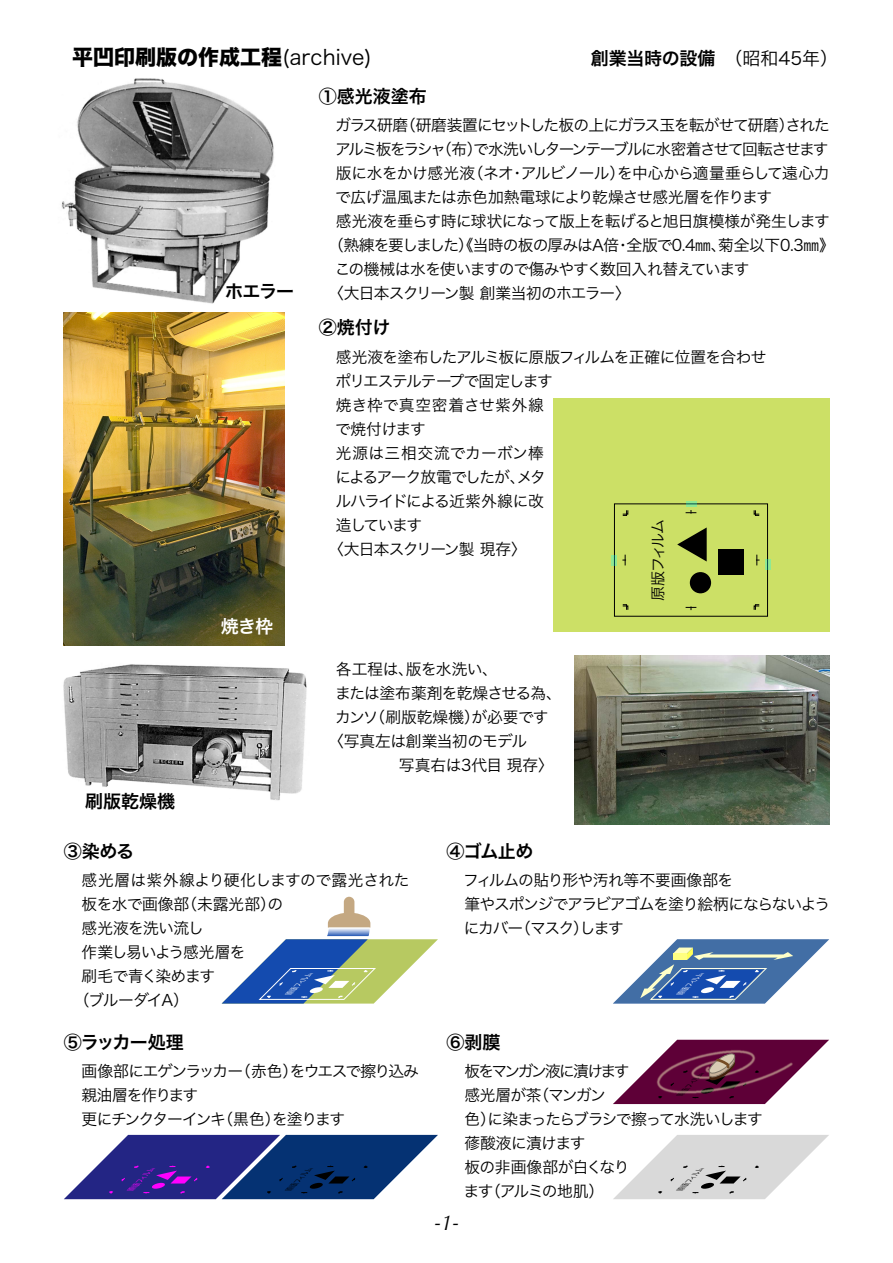
<style>
.page{position:relative;width:893px;height:1263px;background:#fff}
.page>*{position:absolute;margin:0;border:0;box-sizing:border-box;transform-origin:0 0}
.t1{font:21px "Hira Kaku Std W8";color:#000}
.t2{font:italic 21px "Optima";color:#000}
.t3{font:18px "Hira Kaku Pro W6";letter-spacing:-.01em;color:#000}
.t4{font:18px "Hira Kaku Pro W6";letter-spacing:-.045em;color:#000}
.t5{font:18px "Hira Kaku Pro W6";color:#fff}
.t6{font:15.75px "Hira Kaku Pro W3";letter-spacing:-.055em;color:#000}
.t7{font:15.75px/24px "Hira Kaku Pro W3";letter-spacing:-.09em;color:#000}
.t8{font:15.75px/24px "Hira Kaku Pro W3";letter-spacing:-.075em;color:#000}
.t9{font:15.75px/24px "Hira Kaku Pro W3";letter-spacing:-.085em;color:#000}
.t10{font:15.75px "Hira Kaku Pro W3";letter-spacing:-.03em;color:#000}
.t11{font:15.75px "Hira Kaku Pro W3";letter-spacing:-.115em;color:#000}
.t12{font:15.75px "Hira Kaku Pro W3";color:#000}
.t13{font:15.75px "Hira Kaku Pro W3";letter-spacing:.02em;color:#000}
.t14{font:15.75px "Hira Kaku Pro W3";letter-spacing:-.015em;color:#000}
.t15{font:15.75px "Hira Kaku Pro W3";letter-spacing:-.08em;color:#000}
.t16{font:15.75px "Hira Kaku Pro W3";letter-spacing:-.1em;color:#000}
.t17{font:15.75px "Hira Kaku Pro W3";letter-spacing:-.005em;color:#000}
.t18{font:15.75px "Hira Kaku Pro W3";letter-spacing:-.025em;color:#000}
.t19{font:15px "Hira Kaku Pro W3";letter-spacing:-.07em;color:#000}
.t20{font:italic 5.85px "Hira Kaku Pro W3";color:#000}
.t21{font:italic 5.85px "Hira Kaku Pro W3";color:#fff}
.t22{font:italic 5.85px "Hira Kaku Pro W3";color:#f0f}
.s1{font-family:"Hira Kaku Pro W3"}
</style>
<div class="page">
<img style="left:574px;top:655px;width:255px;height:170px">
<img style="left:61px;top:78px;width:224px;height:246px">
<img style="left:63px;top:664px;width:244px;height:137px">
<img style="left:64px;top:313px;width:221px;height:332px">
<div style="left:553px;top:398px;width:276px;height:233px;background:#cce066"></div>
<div style="left:614px;top:504px;width:154px;height:112px;border:1px solid #000"></div>
<svg style="left:754px;top:604px;width:6px;height:6px"></svg>
<svg style="left:622px;top:604px;width:6px;height:6px"></svg>
<svg style="left:622px;top:510px;width:6px;height:6px"></svg>
<svg style="left:754px;top:510px;width:6px;height:6px"></svg>
<svg style="left:686px;top:606px;width:10px;height:4px"></svg>
<svg style="left:686px;top:510px;width:10px;height:4px"></svg>
<svg style="left:622px;top:555px;width:4px;height:10px"></svg>
<svg style="left:756px;top:555px;width:3px;height:10px"></svg>
<div style="left:690px;top:572px;width:21px;height:21px;background:#000;border-radius:50%"></div>
<div style="left:718px;top:549px;width:26px;height:25px;background:#000"></div>
<svg style="left:677px;top:527px;width:30px;height:34px"></svg>
<svg style="left:64px;top:1135px;width:374px;height:64px"></svg>
<svg style="left:613px;top:1147px;width:204px;height:52px"></svg>
<img style="left:613px;top:1003px;width:216px;height:144px">
<svg style="left:613px;top:1040px;width:216px;height:64px"></svg>
<svg style="left:611px;top:555px;width:5px;height:10px"></svg>
<svg style="left:765px;top:559px;width:6px;height:11px"></svg>
<svg style="left:686px;top:502px;width:10px;height:5px"></svg>
<svg style="left:222px;top:897px;width:216px;height:106px"></svg>
<svg style="left:613px;top:939px;width:216px;height:64px"></svg>
<h1 class="t1" style="left:72px;top:46px;width:301px">平凹印刷版の作成工程<span class="s1">(archive)</span></h1>
<p class="t3" style="left:319px;top:79px;width:109px">①感光液塗布</p>
<p class="t3" style="left:591px;top:42px;width:249px">創業当時の設備　<span class="s1">（昭和45年）</span></p>
<p class="t3" style="left:85px;top:785px;width:91px">刷版乾燥機</p>
<p class="t3" style="left:64px;top:834px;width:72px">③染める</p>
<p class="t3" style="left:225px;top:275px;width:70px">ホエラー</p>
<p class="t5" style="left:221px;top:610px;width:54px">焼き枠</p>
<p class="t6" style="left:335px;top:111px;width:496px">ガラス研磨（研磨装置にセットした板の上にガラス玉を転がせて研磨）された</p>
<p class="t11" style="left:335px;top:135px;width:495px">アルミ板をラシャ（布）で水洗いしターンテーブルに水密着させて回転させます</p>
<p class="t6" style="left:336px;top:159px;width:495px">版に水をかけ感光液（ネオ・アルビノール）を中心から適量垂らして遠心力</p>
<p class="t10" style="left:335px;top:183px;width:438px">で広げ温風または赤色加熱電球により乾燥させ感光層を作ります</p>
<p class="t6" style="left:336px;top:207px;width:495px">感光液を垂らす時に球状になって版上を転げると旭日旗模様が発生します</p>
<p class="t6" style="left:328px;top:231px;width:508px">（熟練を要しました）《当時の板の厚みはA倍・全版で0.4㎜、菊全以下0.3㎜》</p>
<p class="t6" style="left:335px;top:255px;width:416px">この機械は水を使いますので傷みやすく数回入れ替えています</p>
<p class="t6" style="left:328px;top:279px;width:304px">〈大日本スクリーン製 創業当初のホエラー〉</p>
<p class="t3" style="left:319px;top:311px;width:73px">②焼付け</p>
<p class="t6" style="left:336px;top:343px;width:432px">感光液を塗布したアルミ板に原版フィルムを正確に位置を合わせ</p>
<p class="t15" style="left:336px;top:367px;width:219px">ポリエステルテープで固定します</p>
<p class="t13" style="left:336px;top:391px;width:209px">焼き枠で真空密着させ紫外線</p>
<p class="t6" style="left:335px;top:415px;width:92px">で焼付けます</p>
<p class="t13" style="left:336px;top:439px;width:209px">光源は三相交流でカーボン棒</p>
<p class="t16" style="left:335px;top:463px;width:212px">によるアーク放電でしたが、メタ</p>
<p class="t6" style="left:335px;top:487px;width:210px">ルハライドによる近紫外線に改</p>
<p class="t6" style="left:336px;top:511px;width:88px">造しています</p>
<p class="t6" style="left:328px;top:535px;width:200px">〈大日本スクリーン製 現存〉</p>
<p class="t19" style="left:645px;top:601px;width:84px;rotate:-90deg">原版フィルム</p>
<p class="t18" style="left:336px;top:655px;width:163px">各工程は、版を水洗い、</p>
<p class="t6" style="left:335px;top:679px;width:228px">または塗布薬剤を乾燥させる為、</p>
<p class="t17" style="left:335px;top:703px;width:215px">カンソ（刷版乾燥機）が必要です</p>
<p class="t10" style="left:328px;top:727px;width:201px">〈写真左は創業当初のモデル</p>
<p class="t12" style="left:336px;top:751px;width:220px">　　　　写真右は3代目 現存〉</p>
<p class="t3" style="left:446px;top:835px;width:89px">④ゴム止め</p>
<p class="t14" style="left:82px;top:866px;width:329px">感光層は紫外線より硬化しますので露光された</p>
<p class="t12" style="left:82px;top:890px;width:203px">板を水で画像部（未露光部）の</p>
<p class="t6" style="left:82px;top:914px;width:124px">感光液を洗い流し</p>
<p class="t8" style="left:82px;top:939px;width:165px">作業し易いよう感光層を</p>
<p class="t6" style="left:82px;top:962px;width:135px">刷毛で青く染めます</p>
<p class="t6" style="left:74px;top:986px;width:117px">（ブルーダイA）</p>
<p class="t21" style="left:286px;top:990px;width:34px;rotate:-45deg">原版フィルム</p>
<p class="t8" style="left:463px;top:867px;width:369px">フィルムの貼り形や汚れ等不要画像部を<br>筆やスポンジでアラビアゴムを塗り絵柄にならないようにカバー（マスク）します</p>
<p class="t21" style="left:677px;top:990px;width:34px;rotate:-45deg">原版フィルム</p>
<p class="t4" style="left:64px;top:1026px;width:122px">⑤ラッカー処理</p>
<p class="t3" style="left:446px;top:1026px;width:55px">⑥剥膜</p>
<p class="t9" style="left:82px;top:1058px;width:339px">画像部にエゲンラッカー（赤色）をウエスで擦り込み親油層を作ります<br>更にチンクターインキ（黒色）を塗ります</p>
<p class="t22" style="left:128px;top:1186px;width:34px;rotate:-45deg">原版フィルム</p>
<p class="t20" style="left:286px;top:1186px;width:34px;rotate:-45deg">原版フィルム</p>
<p class="t7" style="left:464px;top:1058px;width:301px">板をマンガン液に漬けます<br>感光層が茶（マンガン<br>色）に染まったらブラシで擦って水洗いします蓚酸液に漬けます<br>板の非画像部が白くなり<br>ます（アルミの地肌）</p>
<p class="t20" style="left:677px;top:1090px;width:34px;rotate:-45deg">原版フィルム</p>
<p class="t20" style="left:677px;top:1186px;width:34px;rotate:-45deg">原版フィルム</p>
<h1 class="t2" style="left:434px;top:1210px;width:26px">-1-</h1>
</div>
